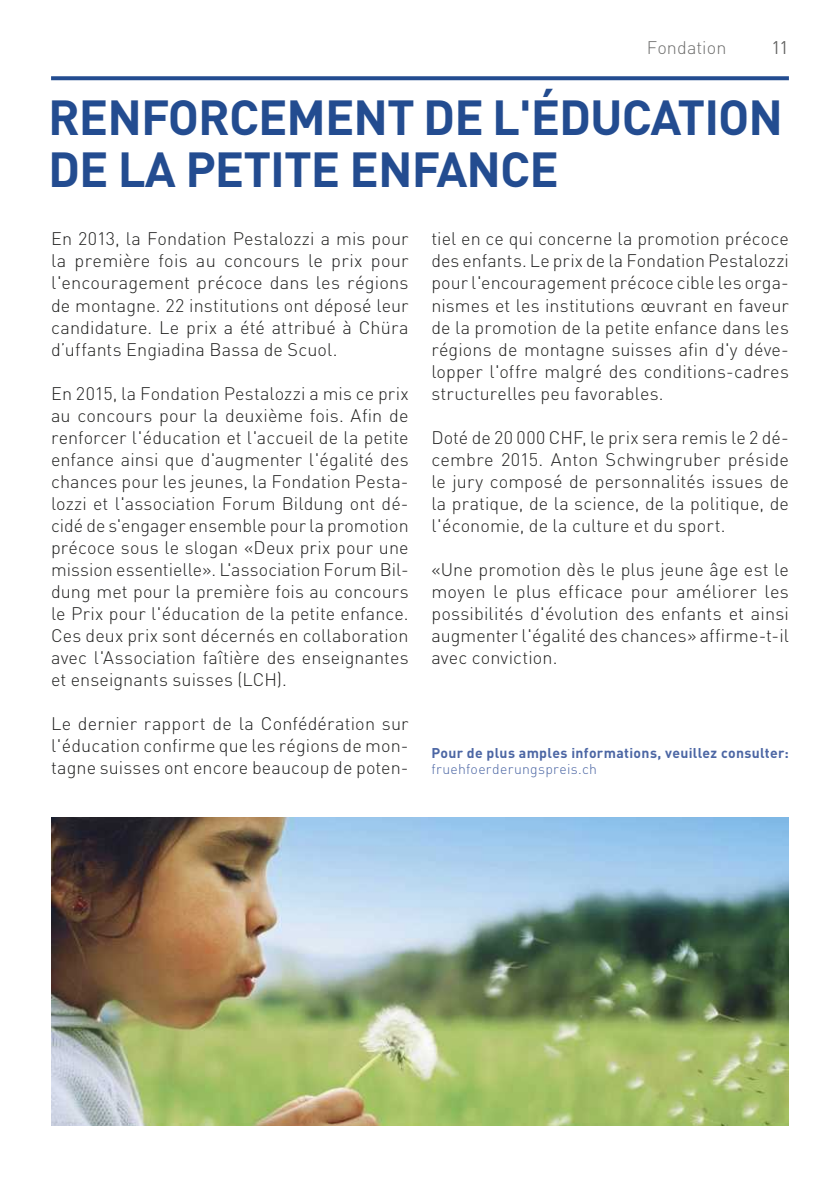
<style>
.page{position:relative;width:840px;height:1191px;background:#fff}
.page>*{position:absolute;margin:0;border:0;box-sizing:border-box;transform-origin:0 0}
.t1{font:700 48.6px/52px "DIN";letter-spacing:-.02em;color:#234c90}
.t2{font:300 18px/22px "DIN";letter-spacing:.005em;color:#222221;text-align:justify}
.t3{font:300 18px "DIN";letter-spacing:.005em;color:#6f6f6e}
.t4{font:700 14px "DIN";letter-spacing:.02em;color:#4c66a4}
.t5{font:300 14px "DIN";letter-spacing:.02em;color:#4c66a4}
</style>
<div class="page">
<svg style="left:51px;top:76px;width:737px;height:4px;background:#305796"></svg>
<img style="left:51px;top:817px;width:737px;height:308px">
<p class="t3" style="left:646px;top:37px;width:81px">Fondation</p>
<p class="t3" style="left:771px;top:37px;width:19px">11</p>
<h1 class="t1" style="left:48px;top:90px;width:736px">RENFORCEMENT DE L'ÉDUCATION<br>DE LA PETITE ENFANCE</h1>
<p class="t2" style="left:51px;top:228px;width:359px">En 2013, la Fondation Pestalozzi a mis pour la première fois au concours le prix pour l'encouragement précoce dans les régions de montagne. 22 institutions ont déposé leur candidature. Le prix a été attribué à Chüra d’uffants Engiadina Bassa de Scuol.</p>
<p class="t2" style="left:51px;top:382px;width:359px">En 2015, la Fondation Pestalozzi a mis ce prix au concours pour la deuxième fois. Afin de renforcer l'éducation et l'accueil de la petite enfance ainsi que d'augmenter l'égalité des chances pour les jeunes, la Fondation Pesta&shy;lozzi et l'association Forum Bildung ont dé&shy;cidé de s'engager ensemble pour la promotion précoce sous le slogan «Deux prix pour une mission essentielle». L'association Forum Bil&shy;dung met pour la première fois au concours le Prix pour l'éducation de la petite enfance.<br>Ces deux prix sont décernés en collaboration avec l'Association faîtière des enseignantes et enseignants suisses (LCH).</p>
<p class="t2" style="left:51px;top:712px;width:359px">Le dernier rapport de la Confédération sur l'éducation confirme que les régions de mon&shy;tagne suisses ont encore beaucoup de poten-</p>
<p class="t2" style="left:431px;top:228px;width:359px">tiel en ce qui concerne la promotion précoce des enfants. Le prix de la Fondation Pestalozzi pour l'encouragement précoce cible les orga&shy;nismes et les institutions œuvrant en faveur de la promotion de la petite enfance dans les régions de montagne suisses afin d'y déve&shy;lopper l'offre malgré des conditions-cadres structurelles peu favorables.</p>
<p class="t2" style="left:431px;top:426px;width:359px">Doté de 20 000 CHF, le prix sera remis le 2 dé&shy;cembre 2015. Anton Schwingruber préside le jury composé de personnalités issues de la pratique, de la science, de la politique, de l'économie, de la culture et du sport.</p>
<p class="t2" style="left:431px;top:558px;width:359px">«Une promotion dès le plus jeune âge est le moyen le plus efficace pour améliorer les possibilités d'évolution des enfants et ainsi augmenter l'égalité des chances» affirme-t-il avec conviction.</p>
<p class="t4" style="left:431px;top:743px;width:359px">Pour de plus amples informations, veuillez consulter:</p>
<p class="t5" style="left:431px;top:760px;width:167px">fruehfoerderungspreis.ch</p>
</div>
